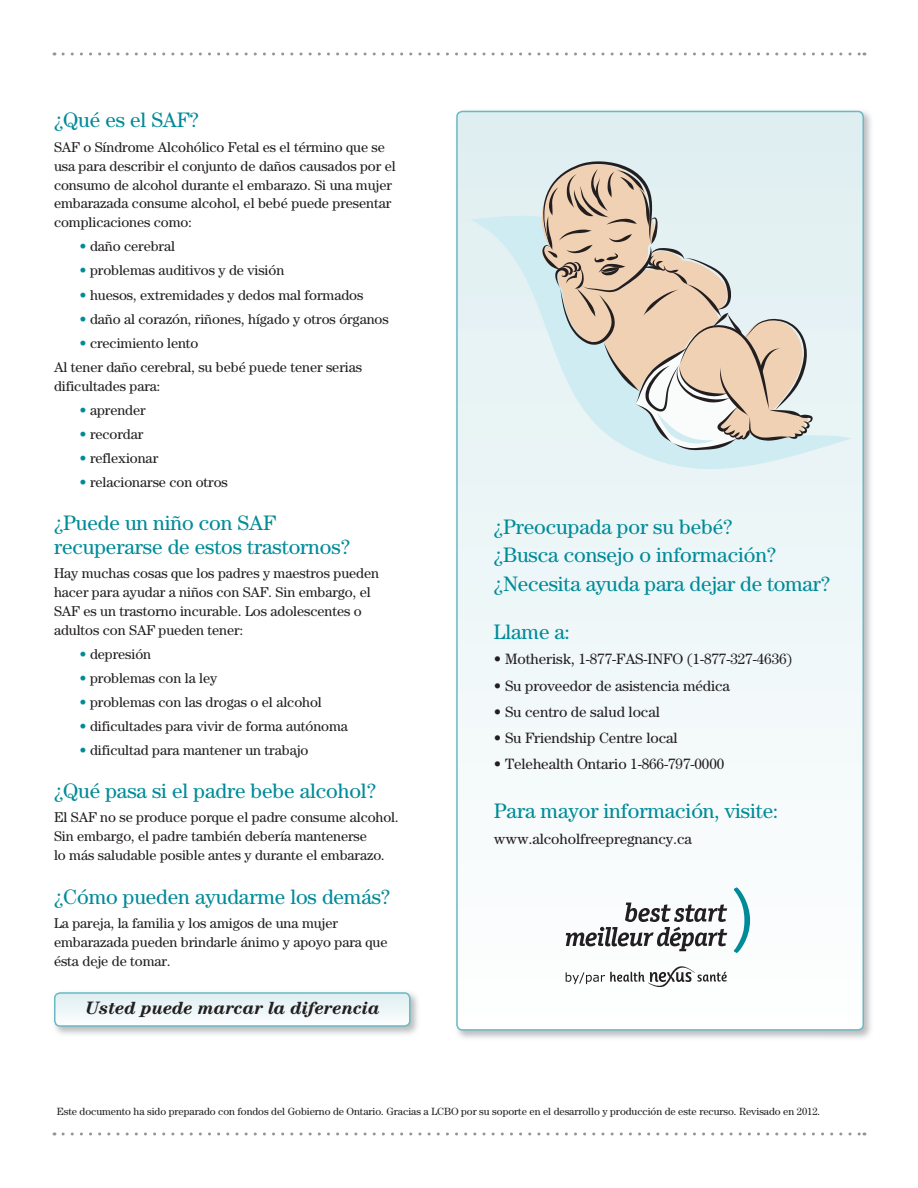
<style>
.page{position:relative;width:918px;height:1188px;background:#fff}
.page>*{position:absolute;margin:0;border:0;box-sizing:border-box;transform-origin:0 0}
.t1{font:21px/28.5px "Century";letter-spacing:-.005em;color:#008b98}
.t2{font:italic 700 18px "Century";letter-spacing:-.005em;color:#231f20}
.t3{font:15px "Century";letter-spacing:-.005em;color:#231f20}
.t4{font:14.25px/18.8px "Century";letter-spacing:-.005em;color:#231f20}
.t5{font:10.5px "Century";letter-spacing:-.005em;color:#231f20}
.s1{color:#008b98}
</style>
<div class="page">
<img style="left:54px;top:993px;width:364px;height:42px">
<svg style="left:55px;top:993px;width:355px;height:33px"></svg>
<div style="left:54px;top:992px;width:357px;height:35px;border:2px solid #6ab9c3;border-radius:5px"></div>
<img style="left:457px;top:110px;width:414px;height:929px">
<svg style="left:457px;top:111px;width:406px;height:919px"></svg>
<div style="left:456px;top:111px;width:408px;height:920px;border:2px solid #6ab9c3;border-radius:5px"></div>
<svg style="left:63px;top:52px;width:802px;height:3px"></svg>
<svg style="left:63px;top:1132px;width:802px;height:3px"></svg>
<svg style="left:734px;top:887px;width:16px;height:66px"></svg>
<svg style="left:566px;top:903px;width:161px;height:48px"></svg>
<svg style="left:566px;top:964px;width:161px;height:23px"></svg>
<svg style="left:471px;top:210px;width:381px;height:274px;background:#e4f2f4"></svg>
<svg style="left:534px;top:158px;width:279px;height:295px;background:#dad6cd"></svg>
<h1 class="t1" style="left:54px;top:106px;width:146px">¿Qué es el SAF?</h1>
<p class="t4" style="left:54px;top:138px;width:343px">SAF o Síndrome Alcohólico Fetal es el término que se usa para describir el conjunto de daños causados por el consumo de alcohol durante el embarazo. Si una mujer embarazada consume alcohol, el bebé puede presentar complicaciones como:</p>
<p class="t4" style="left:79px;top:237px;width:97px"><span class="s1">•</span> daño cerebral</p>
<p class="t4" style="left:79px;top:261px;width:206px"><span class="s1">•</span> problemas auditivos y de visión</p>
<p class="t4" style="left:79px;top:285px;width:286px"><span class="s1">•</span> huesos, extremidades y dedos mal formados</p>
<p class="t4" style="left:79px;top:309px;width:311px"><span class="s1">•</span> daño al corazón, riñones, hígado y otros órganos</p>
<p class="t4" style="left:54px;top:331px;width:310px;line-height:24.2px;text-indent:25px"><span class="s1">•</span> crecimiento lento<br>Al tener daño cerebral, su bebé puede tener serias</p>
<p class="t4" style="left:54px;top:376px;width:108px">dificultades para:</p>
<p class="t4" style="left:79px;top:400px;width:68px"><span class="s1">•</span> aprender</p>
<p class="t4" style="left:79px;top:425px;width:65px"><span class="s1">•</span> recordar</p>
<p class="t4" style="left:79px;top:449px;width:80px"><span class="s1">•</span> reflexionar</p>
<p class="t4" style="left:79px;top:473px;width:150px"><span class="s1">•</span> relacionarse con otros</p>
<h1 class="t1" style="left:54px;top:511px;width:297px;line-height:24px">¿Puede un niño con SAF recuperarse de estos trastornos?</h1>
<p class="t4" style="left:54px;top:564px;width:327px">Hay muchas cosas que los padres y maestros pueden hacer para ayudar a niños con SAF. Sin embargo, el SAF es un trastorno incurable. Los adolescentes o adultos con SAF pueden tener:</p>
<p class="t4" style="left:79px;top:644px;width:73px"><span class="s1">•</span> depresión</p>
<p class="t4" style="left:79px;top:668px;width:139px"><span class="s1">•</span> problemas con la ley</p>
<p class="t4" style="left:79px;top:693px;width:244px"><span class="s1">•</span> problemas con las drogas o el alcohol</p>
<p class="t4" style="left:79px;top:717px;width:270px"><span class="s1">•</span> dificultades para vivir de forma autónoma</p>
<p class="t4" style="left:79px;top:741px;width:231px"><span class="s1">•</span> dificultad para mantener un trabajo</p>
<h1 class="t1" style="left:54px;top:776px;width:323px">¿Qué pasa si el padre bebe alcohol?</h1>
<p class="t4" style="left:54px;top:808px;width:346px">El SAF no se produce porque el padre consume alcohol.<br>Sin embargo, el padre también debería mantenerse<br>lo más saludable posible antes y durante el embarazo.</p>
<h1 class="t1" style="left:54px;top:882px;width:338px">¿Cómo pueden ayudarme los demás?</h1>
<p class="t4" style="left:54px;top:914px;width:335px">La pareja, la familia y los amigos de una mujer embarazada pueden brindarle ánimo y apoyo para que ésta deje de tomar.</p>
<p class="t2" style="left:86px;top:997px;width:296px">Usted puede marcar la diferencia</p>
<h1 class="t1" style="left:494px;top:512px;width:338px">¿Preocupada por su bebé?<br>¿Busca consejo o información? ¿Necesita ayuda para dejar de tomar?</h1>
<h1 class="t1" style="left:494px;top:617px;width:78px">Llame a:</h1>
<p class="t3" style="left:494px;top:651px;width:300px">• Motherisk, 1-877-FAS-INFO (1-877-327-4636)</p>
<p class="t3" style="left:494px;top:677px;width:238px">• Su proveedor de asistencia médica</p>
<p class="t3" style="left:494px;top:703px;width:168px">• Su centro de salud local</p>
<p class="t3" style="left:494px;top:729px;width:185px">• Su Friendship Centre local</p>
<p class="t3" style="left:494px;top:756px;width:232px">• Telehealth Ontario 1-866-797-0000</p>
<h1 class="t1" style="left:494px;top:796px;width:286px">Para mayor información, visite:</h1>
<p class="t3" style="left:494px;top:830px;width:200px">www.alcoholfreepregnancy.ca</p>
<p class="t5" style="left:57px;top:1105px;width:765px">Este documento ha sido preparado con fondos del Gobierno de Ontario. Gracias a LCBO por su soporte en el desarrollo y producción de este recurso. Revisado en 2012.</p>
</div>
